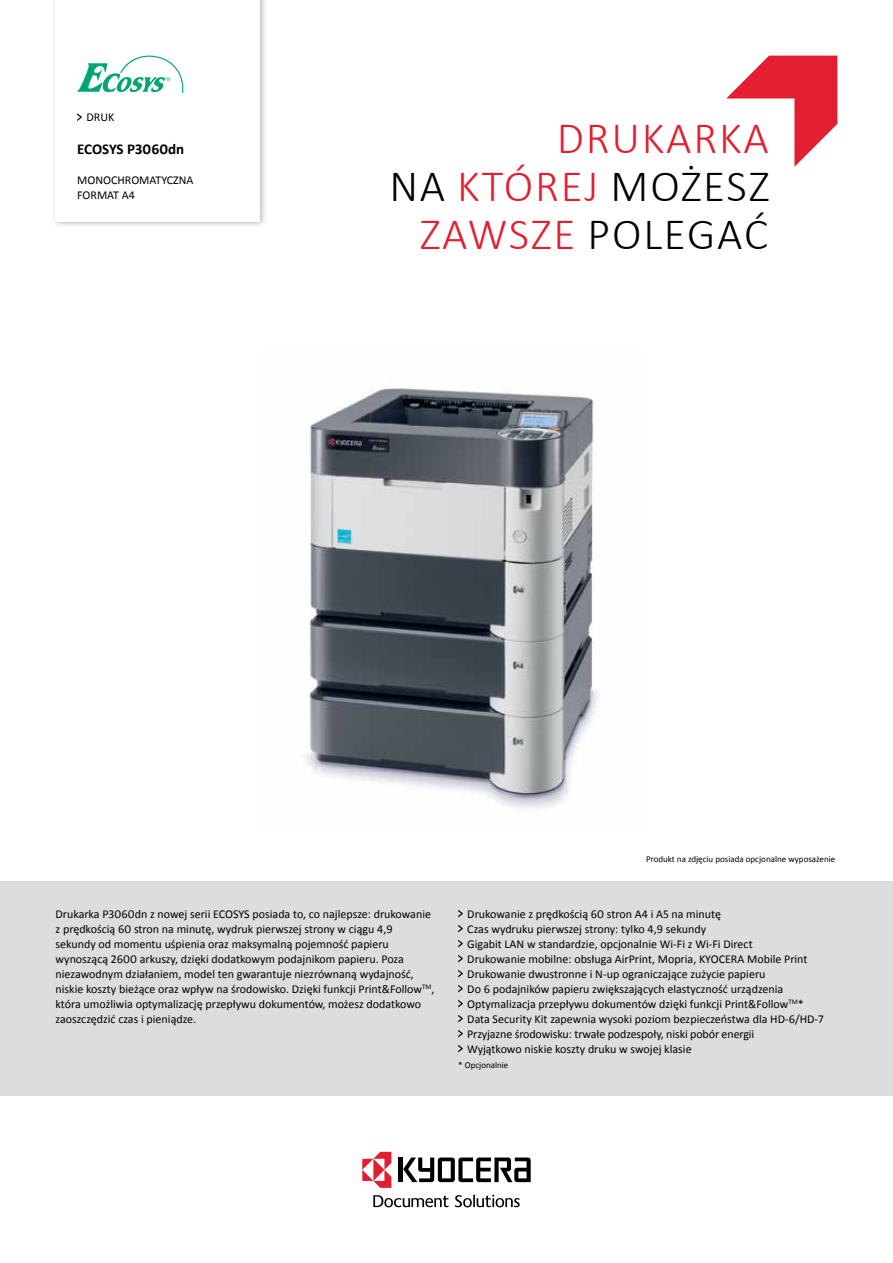
<style>
.page{position:relative;width:893px;height:1263px;background:#fff}
.page>*{position:absolute;margin:0;border:0;box-sizing:border-box;transform-origin:0 0}
.t1{font:300 45px/48px "Calibri";letter-spacing:.04em;color:#e31e30;text-align:right}
.t2{font:700 15px "Calibri";color:#000}
.t3{font:12px/15px "Calibri";color:#000}
.t4{font:9px "Calibri";color:#000}
.s1{color:#000}
</style>
<div class="page">
<img style="left:305px;top:388px;width:293px;height:420px">
<hr style="left:399px;top:1157px;width:4px;height:25px;background:#000">
<svg style="left:403px;top:1157px;width:128px;height:25px"></svg>
<svg style="left:362px;top:1152px;width:29px;height:36px"></svg>
<svg style="left:455px;top:1195px;width:65px;height:12px"></svg>
<svg style="left:373px;top:1195px;width:75px;height:12px"></svg>
<div style="left:51px;top:0;width:216px;height:228px;background:#000;opacity:.3"></div>
<div style="left:56px;top:0;width:204px;height:222px;background:#fff"></div>
<svg style="left:77px;top:56px;width:106px;height:37px"></svg>
<div style="left:0;top:881px;width:893px;height:215px;background:#dcddde"></div>
<svg style="left:726px;top:56px;width:111px;height:111px"></svg>
<svg style="left:458px;top:910px;width:5px;height:7px"></svg>
<svg style="left:458px;top:925px;width:5px;height:7px"></svg>
<svg style="left:458px;top:940px;width:5px;height:7px"></svg>
<svg style="left:458px;top:955px;width:5px;height:7px"></svg>
<svg style="left:458px;top:970px;width:5px;height:7px"></svg>
<svg style="left:458px;top:985px;width:5px;height:7px"></svg>
<svg style="left:458px;top:1000px;width:5px;height:7px"></svg>
<svg style="left:458px;top:1015px;width:5px;height:7px"></svg>
<svg style="left:458px;top:1030px;width:5px;height:7px"></svg>
<svg style="left:458px;top:1045px;width:5px;height:7px"></svg>
<svg style="left:77px;top:113px;width:5px;height:8px"></svg>
<p class="t3" style="left:87px;top:109px;width:29px">DRUK</p>
<p class="t2" style="left:77px;top:139px;width:109px">ECOSYS P3060dn</p>
<p class="t3" style="left:77px;top:172px;width:118px">MONOCHROMATYCZNA<br>FORMAT A4</p>
<h1 class="t1" style="left:389px;top:114px;width:382px">DRUKARKA<br><span class="s1">NA</span> KTÓREJ <span class="s1">MOŻESZ<br></span>ZAWSZE <span class="s1">POLEGAĆ</span></h1>
<p class="t4" style="left:646px;top:853px;width:191px">Produkt na zdjęciu posiada opcjonalne wyposażenie</p>
<p class="t3" style="left:56px;top:906px;width:380px">Drukarka P3060dn z nowej serii ECOSYS posiada to, co najlepsze: drukowanie z prędkością 60 stron na minutę, wydruk pierwszej strony w ciągu 4,9 sekundy od momentu uśpienia oraz maksymalną pojemność papieru wynoszącą 2600 arkuszy, dzięki dodatkowym podajnikom papieru. Poza niezawodnym działaniem, model ten gwarantuje niezrównaną wydajność, niskie koszty bieżące oraz wpływ na środowisko. Dzięki funkcji Print&amp;Follow<sup>TM</sup>, która umożliwia optymalizację przepływu dokumentów, możesz dodatkowo zaoszczędzić czas i pieniądze.</p>
<p class="t3" style="left:467px;top:906px;width:358px">Drukowanie z prędkością 60 stron A4 i A5 na minutę<br>Czas wydruku pierwszej strony: tylko 4,9 sekundy<br>Gigabit LAN w standardzie, opcjonalnie Wi-Fi z Wi-Fi Direct<br>Drukowanie mobilne: obsługa AirPrint, Mopria, KYOCERA Mobile Print Drukowanie dwustronne i N-up ograniczające zużycie papieru<br>Do 6 podajników papieru zwiększających elastyczność urządzenia Optymalizacja przepływu dokumentów dzięki funkcji Print&amp;Follow<sup>TM</sup>* Data Security Kit zapewnia wysoki poziom bezpieczeństwa dla HD-6/HD-7<br>Przyjazne środowisku: trwałe podzespoły, niski pobór energii<br>Wyjątkowo niskie koszty druku w swojej klasie</p>
<p class="t4" style="left:458px;top:1058px;width:52px">* Opcjonalnie</p>
</div>
